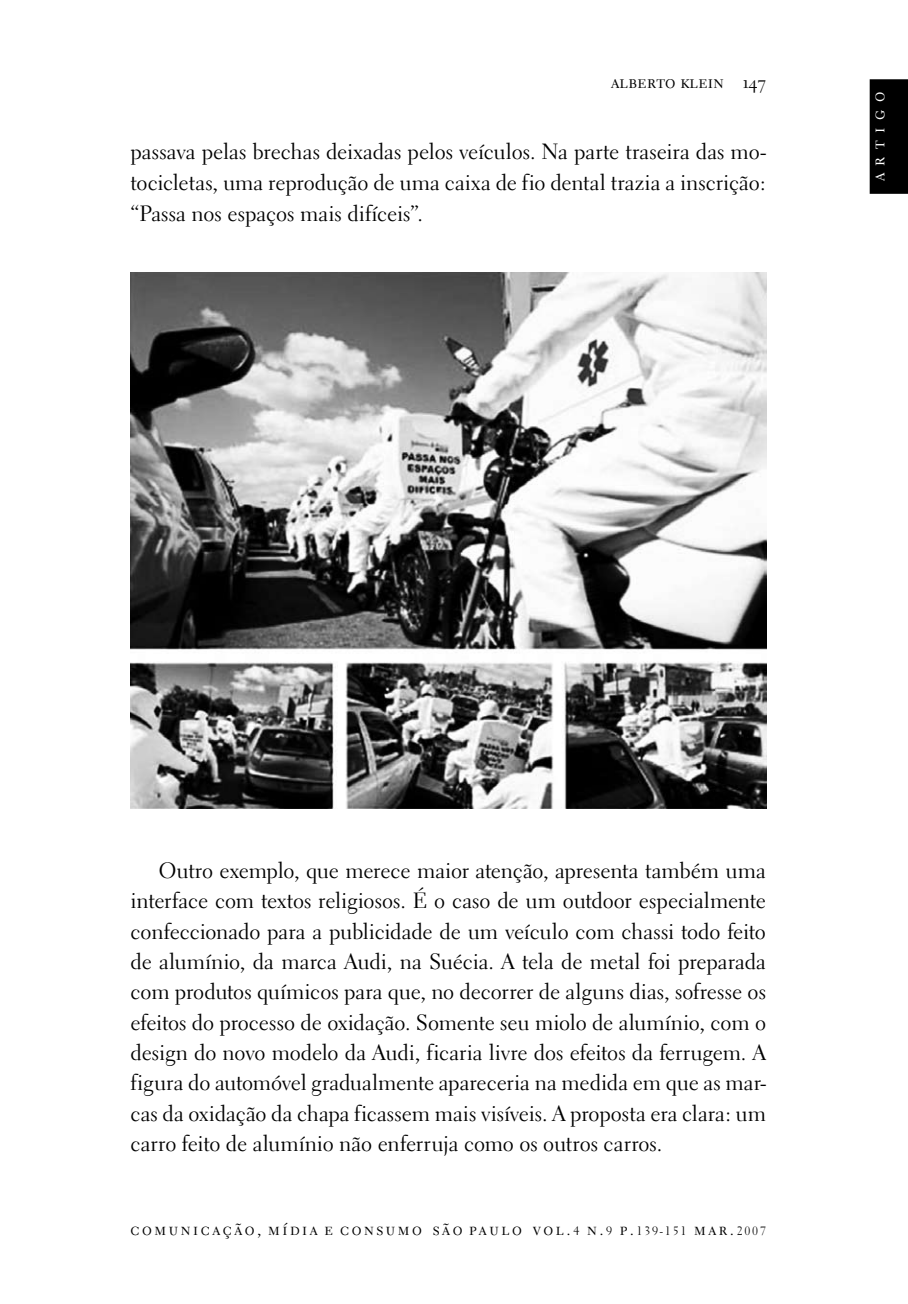
<style>
.page{position:relative;width:908px;height:1304px;background:#fff}
.page>*{position:absolute;margin:0;border:0;box-sizing:border-box;transform-origin:0 0}
.t1{font:22px/30.4px "Electra LH";color:#000;text-align:justify}
.t2{font:18px "Electra LH Regular SC";letter-spacing:.01em;color:#000}
.t3{font:18px "Electra LH Regular SC";color:#fff}
.t4{font:17px "Electra LH Regular SC";letter-spacing:.15em;color:#000}
.s1{font-family:"Electra LH";font-size:12px}
</style>
<div class="page">
<div style="left:869px;top:79px;width:38px;height:115px;background:#000"></div>
<img style="left:130px;top:272px;width:635px;height:537px">
<p class="t2" style="left:610px;top:71px;width:156px">alberto klein 147</p>
<p class="t1" style="left:130px;top:136px;width:636px;line-height:31.2px">passava pelas brechas deixadas pelos veículos. Na parte traseira das mo&shy;tocicletas, uma reprodução de uma caixa de fio dental trazia a inscrição: “Passa nos espaços mais difíceis”.</p>
<p class="t3" style="left:867px;top:181px;width:91px;rotate:-90deg">a r t i g o</p>
<p class="t1" style="left:130px;top:855px;width:636px;text-indent:28px">Outro exemplo, que merece maior atenção, apresenta também uma interface com textos religiosos. É o caso de um outdoor especialmente confeccionado para a publicidade de um veículo com chassi todo feito de alumínio, da marca Audi, na Suécia. A tela de metal foi preparada com produtos químicos para que, no decorrer de alguns dias, sofresse os efeitos do processo de oxidação. Somente seu miolo de alumínio, com o design do novo modelo da Audi, ficaria livre dos efeitos da ferrugem. A figura do automóvel gradualmente apareceria na medida em que as mar&shy;cas da oxidação da chapa ficassem mais visíveis. A proposta era clara: um carro feito de alumínio não enferruja como os outros carros.</p>
<p class="t4" style="left:130px;top:1219px;width:636px">comunicação, mídia e consumo são paulo vol.<span class="s1">4</span> n.<span class="s1">9</span> p.<span class="s1">139-151</span> mar.<span class="s1">2007</span></p>
</div>
